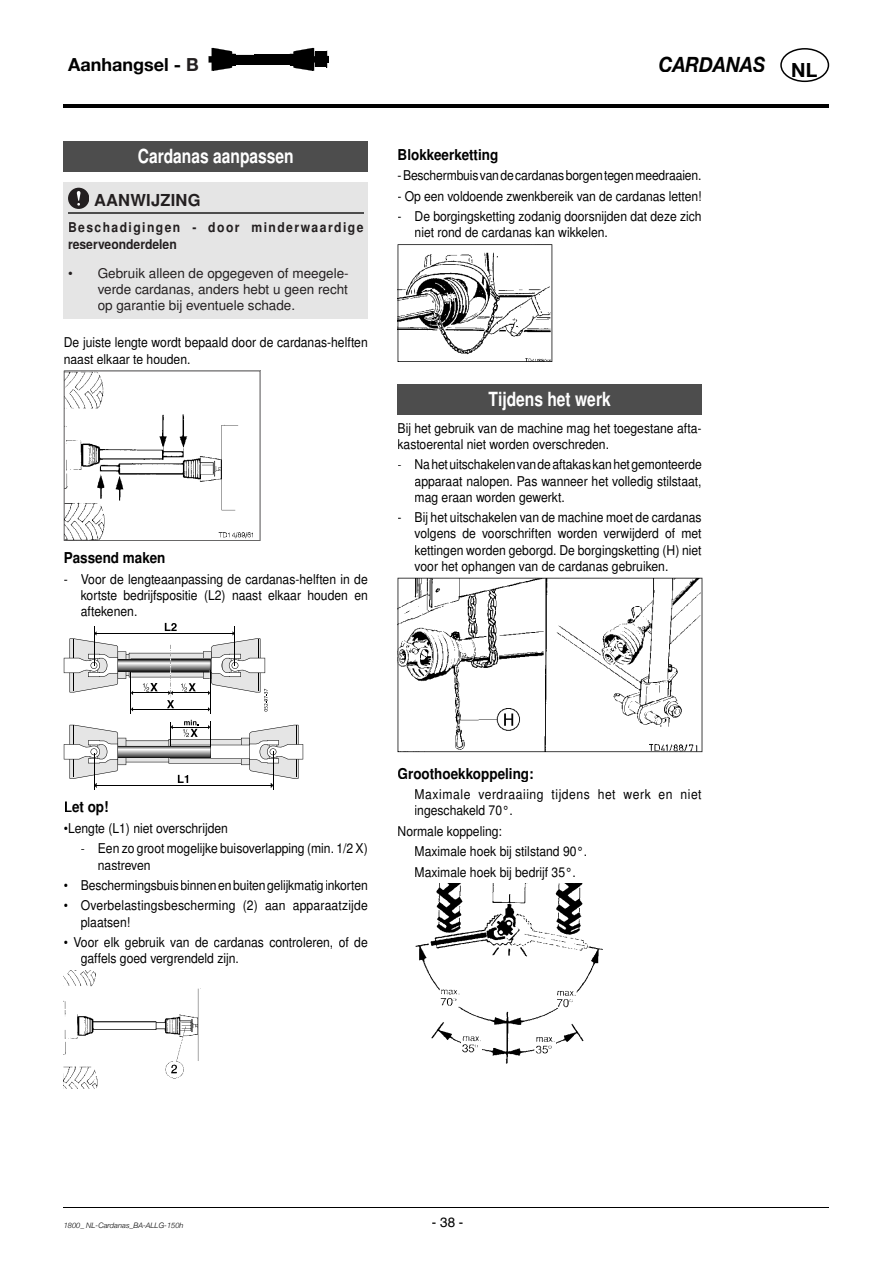
<style>
.page{position:relative;width:893px;height:1263px;background:#fff}
.page>*{position:absolute;margin:0;border:0;box-sizing:border-box;transform-origin:0 0}
.t1{font:italic 700 21px "Helvetica Neue";color:#000;scale:.9 1}
.t2{font:700 19.5px "Nimbus Sans LOT";color:#fff;scale:.8 1}
.t3{font:700 18px "Helvetica Neue";color:#000}
.t4{font:700 16.5px "Nimbus Sans LOT";letter-spacing:.015em;color:#231f20}
.t5{font:700 15px "Nimbus Sans LOT";color:#000;scale:.9 1}
.t6{font:13.5px/16.2px "Nimbus Sans LOT";color:#000;scale:.9 1}
.t7{font:13.5px/16.2px "Nimbus Sans LOT";color:#231f20;text-align:justify}
.t8{font:13.5px/16.2px "Nimbus Sans LOT";letter-spacing:.045em;color:#000;scale:.9 1}
.t9{font:700 13.5px/16.2px "Nimbus Sans LOT";letter-spacing:.115em;color:#231f20;scale:.9 1}
.t10{font:13.5px "Helvetica";color:#000}
.t11{font:italic 300 7.5px "Helvetica Neue";color:#000}
</style>
<div class="page">
<hr style="left:64px;top:105px;width:765px;height:3px;background:#000">
<hr style="left:64px;top:1207px;width:765px;height:1px;background:#000">
<svg style="left:780px;top:48px;width:49px;height:34px"></svg>
<svg style="left:209px;top:48px;width:120px;height:23px"></svg>
<div style="left:398px;top:385px;width:304px;height:30px;background:#4d4d4d"></div>
<svg style="left:398px;top:244px;width:154px;height:118px"></svg>
<svg style="left:398px;top:578px;width:304px;height:174px"></svg>
<img style="left:415px;top:883px;width:188px;height:180px">
<div style="left:64px;top:142px;width:304px;height:30px;background:#4d4d4d"></div>
<div style="left:64px;top:182px;width:304px;height:136px;background:#e5e5e5"></div>
<hr style="left:68px;top:212px;width:296px;height:1px;background:#4d4d4d">
<div style="left:68px;top:188px;width:21px;height:21px;background:#231f20;border-radius:50%"></div>
<svg style="left:77px;top:191px;width:3px;height:15px"></svg>
<svg style="left:64px;top:371px;width:196px;height:170px"></svg>
<hr style="left:131px;top:672px;width:1px;height:41px;background:#000">
<hr style="left:210px;top:670px;width:1px;height:43px;background:#000">
<hr style="left:94px;top:753px;width:1px;height:36px;background:#000">
<hr style="left:273px;top:751px;width:1px;height:38px;background:#000">
<svg style="left:64px;top:720px;width:239px;height:68px"></svg>
<svg style="left:64px;top:623px;width:204px;height:88px"></svg>
<svg style="left:65px;top:801px;width:7px;height:11px"></svg>
<img style="left:64px;top:970px;width:137px;height:118px">
<h3 class="t3" style="left:68px;top:53px;width:132px">Aanhangsel - B</h3>
<h2 class="t2" style="left:138px;top:145px;width:197px">Cardanas aanpassen</h2>
<p class="t4" style="left:94px;top:190px;width:108px">AANWIJZINg</p>
<p class="t9" style="left:68px;top:220px;width:330px">beschadigingen - door minderwaardige reserveonderdelen</p>
<p class="t7" style="left:98px;top:265px;width:252px;text-indent:-30px">• Gebruik alleen de opgegeven of meegele&shy;verde cardanas, anders hebt u geen recht op garantie bij eventuele schade.</p>
<p class="t6" style="left:64px;top:335px;width:339px">De juiste lengte wordt bepaald door de cardanas-helften naast elkaar te houden.</p>
<p class="t5" style="left:64px;top:549px;width:115px">Passend maken</p>
<p class="t6" style="left:81px;top:571px;width:320px;text-align:justify;text-indent:-17px">- Voor de lengteaanpassing de cardanas-helften in de kortste bedrijfspositie (L2) naast elkaar houden en aftekenen.</p>
<h1 class="t1" style="left:659px;top:51px;width:178px">CARDANAS <sub>NL</sub></h1>
<p class="t5" style="left:398px;top:146px;width:113px">blokkeerketting</p>
<p class="t6" style="left:398px;top:168px;width:339px">- Beschermbuis van de cardanas borgen tegen meedraaien.</p>
<p class="t6" style="left:398px;top:188px;width:339px">- Op een voldoende zwenkbereik van de cardanas letten!</p>
<p class="t6" style="left:415px;top:209px;width:320px;text-indent:-17px">- De borgingsketting zodanig doorsnijden dat deze zich niet rond de cardanas kan wikkelen.</p>
<h2 class="t2" style="left:488px;top:387px;width:154px">Tijdens het werk</h2>
<p class="t6" style="left:398px;top:420px;width:339px">Bij het gebruik van de machine mag het toegestane afta&shy;kastoerental niet worden overschreden.</p>
<p class="t6" style="left:415px;top:457px;width:321px;text-align:justify;text-indent:-17px">- Na het uitschakelen van de aftakas kan het gemonteerde apparaat nalopen. Pas wanneer het volledig stilstaat, mag eraan worden gewerkt.</p>
<p class="t6" style="left:415px;top:510px;width:320px;text-align:justify;text-indent:-17px">- Bij het uitschakelen van de machine moet de cardanas volgens de voorschriften worden verwijderd of met kettingen worden geborgd. De borgingsketting (H) niet voor het ophangen van de cardanas gebruiken.</p>
<p class="t5" style="left:72px;top:798px;width:42px">et op!</p>
<p class="t6" style="left:64px;top:820px;width:184px">•Lengte (L1) niet overschrijden</p>
<p class="t6" style="left:98px;top:841px;width:301px;text-indent:-17px">- Een zo groot mogelijke buisoverlapping (min. 1/2 X) nastreven</p>
<p class="t6" style="left:64px;top:877px;width:339px">• Beschermingsbuisbinnenenbuitengelijkmatiginkorten</p>
<p class="t6" style="left:81px;top:898px;width:320px;text-indent:-17px">• Overbelastingsbescherming (2) aan apparaatzijde plaatsen!</p>
<p class="t6" style="left:81px;top:934px;width:320px;text-indent:-17px">• Voor elk gebruik van de cardanas controleren, of de gaffels goed vergrendeld zijn.</p>
<p class="t5" style="left:398px;top:764px;width:153px">groothoekkoppeling:</p>
<p class="t8" style="left:415px;top:786px;width:320px">Maximale verdraaiing tijdens het werk en niet ingeschakeld 70°.</p>
<p class="t6" style="left:415px;top:821px;width:193px;line-height:20.4px;text-indent:-17px">Normale koppeling:<br>Maximale hoek bij stilstand 90°.<br>Maximale hoek bij bedrijf 35°.</p>
<p class="t11" style="left:64px;top:1220px;width:121px">1800_ NL-Cardanas_BA-ALLG-150h</p>
<p class="t10" style="left:432px;top:1213px;width:33px">- 38 -</p>
</div>
